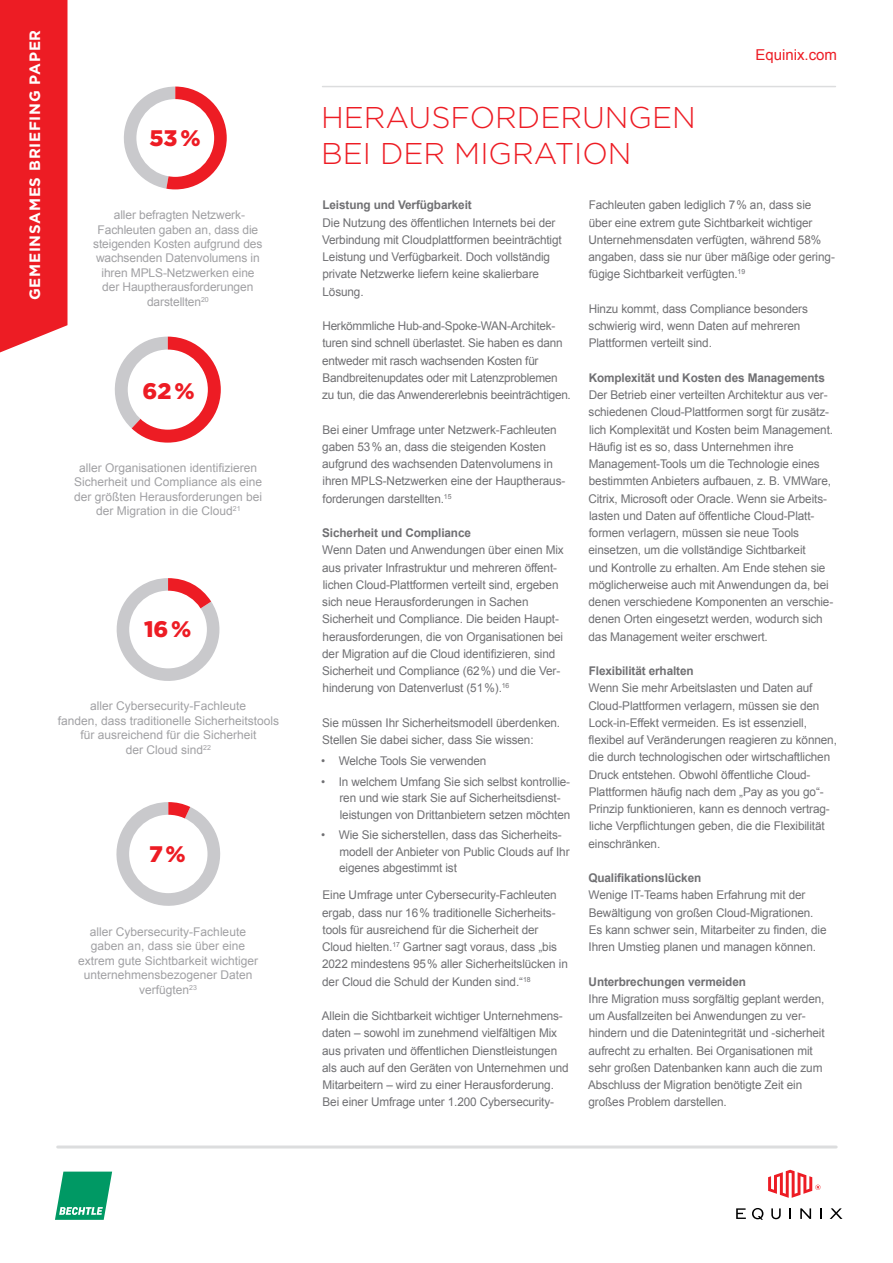
<style>
.page{position:relative;width:893px;height:1263px;background:#fff}
.page>*{position:absolute;margin:0;border:0;box-sizing:border-box;transform-origin:0 0}
.t1{font:300 30px/36px "Gotham HTF";color:#ed1c24}
.t2{font:900 22.5px "Gotham HTF";color:#ed1c24}
.t3{font:700 15px "Gotham";letter-spacing:.05em;color:#fff}
.t4{font:15px "Arial";color:#ed1c24}
.t5{font:12px/17.2px "Arial";letter-spacing:-.01em;color:#707073}
.t6{font:12px/14.4px "Arial";color:#a1a1a4;text-align:center}
.s1{font-weight:700}
</style>
<div class="page">
<div style="left:0;top:0;width:68px;height:352px;background:#ed1c24"></div>
<svg style="left:124px;top:87px;width:103px;height:102px"></svg>
<div style="left:136px;top:99px;width:78px;height:78px;background:#fff;border-radius:50%"></div>
<svg style="left:116px;top:578px;width:104px;height:103px"></svg>
<div style="left:129px;top:591px;width:78px;height:77px;background:#fff;border-radius:50%"></div>
<svg style="left:736px;top:1208px;width:10px;height:11px"></svg>
<svg style="left:771px;top:1208px;width:10px;height:11px"></svg>
<svg style="left:789px;top:1208px;width:2px;height:11px"></svg>
<svg style="left:800px;top:1208px;width:11px;height:11px"></svg>
<svg style="left:820px;top:1208px;width:2px;height:11px"></svg>
<svg style="left:830px;top:1208px;width:12px;height:11px"></svg>
<svg style="left:752px;top:1208px;width:11px;height:12px"></svg>
<svg style="left:768px;top:1170px;width:52px;height:28px"></svg>
<svg style="left:116px;top:802px;width:105px;height:104px"></svg>
<div style="left:129px;top:815px;width:78px;height:78px;background:#fff;border-radius:50%"></div>
<svg style="left:114px;top:337px;width:107px;height:106px"></svg>
<div style="left:128px;top:350px;width:80px;height:80px;background:#fff;border-radius:50%"></div>
<hr style="left:322px;top:86px;width:513px;height:1px;background:#dcddde">
<hr style="left:58px;top:1145px;width:778px;height:3px;background:#dcddde">
<svg style="left:55px;top:1171px;width:57px;height:49px"></svg>
<p class="t3" style="left:25px;top:300px;width:272px;rotate:-90deg">GEMEINSAMES BRIEFING PAPER</p>
<p class="t2" style="left:150px;top:125px;width:53px">53%</p>
<p class="t6" style="left:93px;top:208px;width:171px">aller befragten Netzwerk-<br>Fachleuten gaben an, dass die steigenden Kosten aufgrund des wachsenden Datenvolumens in ihren MPLS-Netzwerken eine der Hauptherausforderungen darstellten<sup>20</sup></p>
<p class="t2" style="left:143px;top:378px;width:53px">62%</p>
<p class="t6" style="left:74px;top:461px;width:190px">aller Organisationen identifizieren Sicherheit und Compliance als eine der größten Herausforderungen bei der Migration in die Cloud<sup>21</sup></p>
<p class="t2" style="left:144px;top:616px;width:49px">16%</p>
<p class="t6" style="left:90px;top:699px;width:158px">aller Cybersecurity-Fachleute</p>
<p class="t6" style="left:58px;top:713px;width:223px">fanden, dass traditionelle Sicherheitstools für ausreichend für die Sicherheit<br>der Cloud sind<sup>22</sup></p>
<p class="t2" style="left:149px;top:841px;width:38px">7%</p>
<p class="t6" style="left:78px;top:925px;width:182px">aller Cybersecurity-Fachleute gaben an, dass sie über eine extrem gute Sichtbarkeit wichtiger unternehmensbezogener Daten verfügten<sup>23</sup></p>
<p class="t4" style="left:755px;top:45px;width:83px">Equinix.com</p>
<p class="t1" style="left:321px;top:99px;width:376px">HERAUSFORDERUNGEN<br>BEI DER MIGRATION</p>
<p class="t5" style="left:322px;top:197px;width:241px"><span class="s1">Leistung und Verfügbarkeit<br></span>Die Nutzung des öffentlichen Internets bei der Verbindung mit Cloudplattformen beeinträchtigt Leistung und Verfügbarkeit. Doch vollständig private Netzwerke liefern keine skalierbare Lösung.</p>
<p class="t5" style="left:322px;top:317px;width:250px">Herkömmliche Hub-and-Spoke-WAN-Architek&shy;turen sind schnell überlastet. Sie haben es dann entweder mit rasch wachsenden Kosten für Bandbreitenupdates oder mit Latenzproblemen zu tun, die das Anwendererlebnis beeinträchtigen.</p>
<p class="t5" style="left:322px;top:421px;width:245px">Bei einer Umfrage unter Netzwerk-Fachleuten gaben 53% an, dass die steigenden Kosten aufgrund des wachsenden Datenvolumens in ihren MPLS-Netzwerken eine der Hauptheraus&shy;forderungen darstellten.<sup>15</sup></p>
<p class="t5" style="left:322px;top:524px;width:243px"><span class="s1">Sicherheit und Compliance<br></span>Wenn Daten und Anwendungen über einen Mix aus privater Infrastruktur und mehreren öffent&shy;lichen Cloud-Plattformen verteilt sind, ergeben sich neue Herausforderungen in Sachen Sicherheit und Compliance. Die beiden Haupt&shy;herausforderungen, die von Organisationen bei der Migration auf die Cloud identifizieren, sind Sicherheit und Compliance (62%) und die Ver&shy;hinderung von Datenverlust (51%).<sup>16</sup></p>
<p class="t5" style="left:322px;top:714px;width:240px">Sie müssen Ihr Sicherheitsmodell überdenken.<br>Stellen Sie dabei sicher, dass Sie wissen:</p>
<p class="t5" style="left:321px;top:752px;width:167px">• Welche Tools Sie verwenden</p>
<p class="t5" style="left:339px;top:773px;width:232px;line-height:16.5px;text-indent:-18px">• In welchem Umfang Sie sich selbst kontrollie&shy;ren und wie stark Sie auf Sicherheitsdienst&shy;leistungen von Drittanbietern setzen möchten</p>
<p class="t5" style="left:339px;top:827px;width:232px;line-height:16.5px;text-indent:-18px">• Wie Sie sicherstellen, dass das Sicherheits&shy;modell der Anbieter von Public Clouds auf Ihr eigenes abgestimmt ist</p>
<p class="t5" style="left:322px;top:887px;width:247px">Eine Umfrage unter Cybersecurity-Fachleuten ergab, dass nur 16% traditionelle Sicherheits&shy;tools für ausreichend für die Sicherheit der Cloud hielten.<sup>17</sup> Gartner sagt voraus, dass „bis 2022 mindestens 95% aller Sicherheitslücken in der Cloud die Schuld der Kunden sind.“<sup>18</sup></p>
<p class="t5" style="left:322px;top:1007px;width:248px">Allein die Sichtbarkeit wichtiger Unternehmens&shy;daten – sowohl im zunehmend vielfältigen Mix aus privaten und öffentlichen Dienstleistungen als auch auf den Geräten von Unternehmen und Mitarbeitern – wird zu einer Herausforderung.<br>Bei einer Umfrage unter 1.200 Cybersecurity-</p>
<p class="t5" style="left:588px;top:197px;width:248px">Fachleuten gaben lediglich 7% an, dass sie über eine extrem gute Sichtbarkeit wichtiger Unternehmensdaten verfügten, während 58% angaben, dass sie nur über mäßige oder gering&shy;fügige Sichtbarkeit verfügten.<sup>19</sup></p>
<p class="t5" style="left:589px;top:300px;width:221px">Hinzu kommt, dass Compliance besonders schwierig wird, wenn Daten auf mehreren<br>Plattformen verteilt sind.</p>
<p class="t5" style="left:588px;top:369px;width:246px"><span class="s1">Komplexität und Kosten des Managements </span>Der Betrieb einer verteilten Architektur aus ver&shy;schiedenen Cloud-Plattformen sorgt für zusätz&shy;lich Komplexität und Kosten beim Management.<br>Häufig ist es so, dass Unternehmen ihre Management-Tools um die Technologie eines bestimmten Anbieters aufbauen, z. B. VMWare, Citrix, Microsoft oder Oracle. Wenn sie Arbeits&shy;lasten und Daten auf öffentliche Cloud-Platt&shy;formen verlagern, müssen sie neue Tools einsetzen, um die vollständige Sichtbarkeit<br>und Kontrolle zu erhalten. Am Ende stehen sie möglicherweise auch mit Anwendungen da, bei denen verschiedene Komponenten an verschie&shy;denen Orten eingesetzt werden, wodurch sich das Management weiter erschwert.</p>
<p class="t5" style="left:588px;top:662px;width:250px"><span class="s1">Flexibilität erhalten<br></span>Wenn Sie mehr Arbeitslasten und Daten auf Cloud-Plattformen verlagern, müssen sie den Lock-in-Effekt vermeiden. Es ist essenziell, flexibel auf Veränderungen reagieren zu können, die durch technologischen oder wirtschaftlichen Druck entstehen. Obwohl öffentliche Cloud-Plattformen häufig nach dem „Pay as you go“- Prinzip funktionieren, kann es dennoch vertrag&shy;liche Verpflichtungen geben, die die Flexibilität einschränken.</p>
<p class="t5" style="left:588px;top:869px;width:240px"><span class="s1">Qualifikationslücken<br></span>Wenige IT-Teams haben Erfahrung mit der Bewältigung von großen Cloud-Migrationen.<br>Es kann schwer sein, Mitarbeiter zu finden, die Ihren Umstieg planen und managen können.</p>
<p class="t5" style="left:588px;top:973px;width:238px"><span class="s1">Unterbrechungen vermeiden<br></span>Ihre Migration muss sorgfältig geplant werden, um Ausfallzeiten bei Anwendungen zu ver&shy;hindern und die Datenintegrität und -sicherheit aufrecht zu erhalten. Bei Organisationen mit sehr großen Datenbanken kann auch die zum Abschluss der Migration benötigte Zeit ein großes Problem darstellen.</p>
</div>
